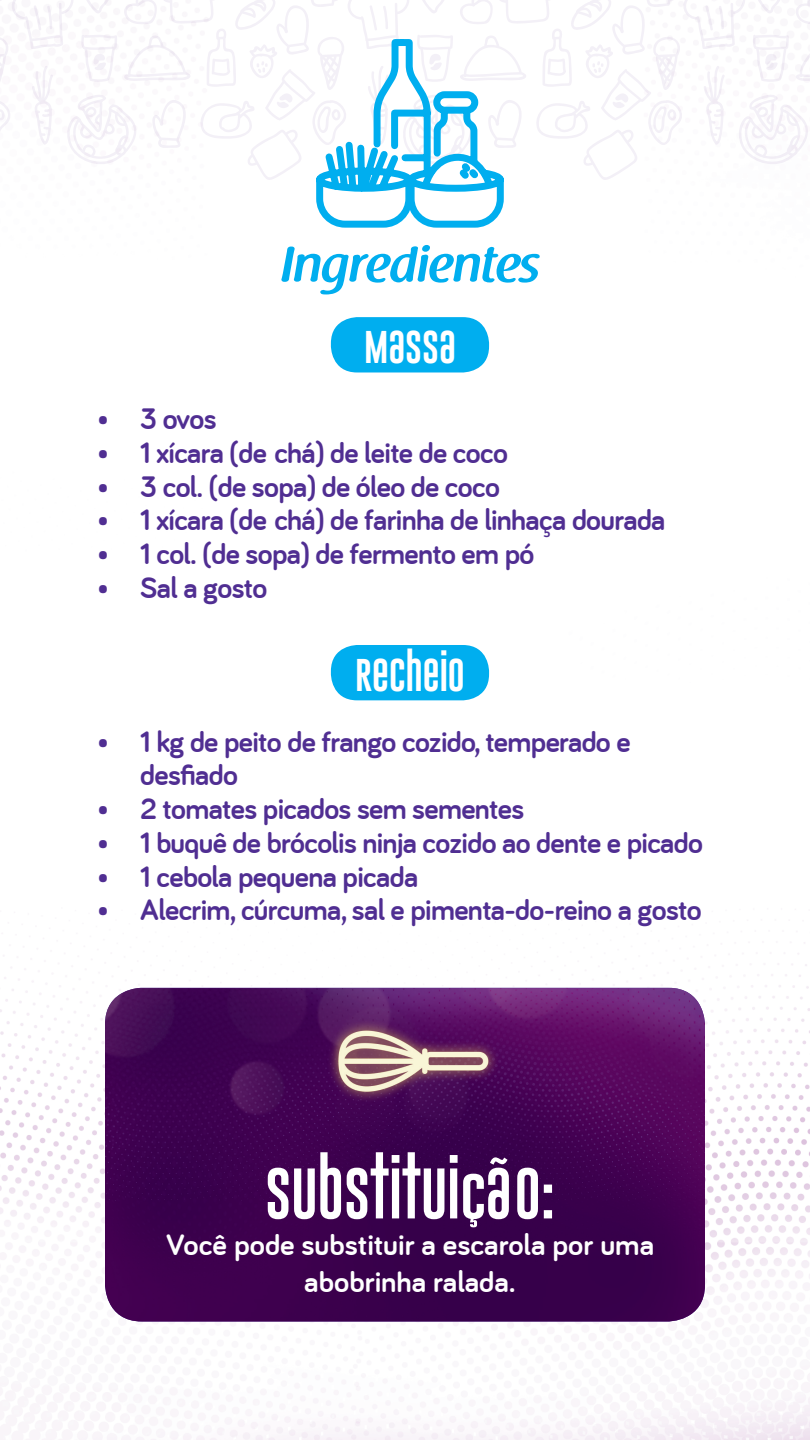
<style>
.page{position:relative;width:810px;height:1440px;background:#fff}
.page>*{position:absolute;margin:0;border:0;box-sizing:border-box;transform-origin:0 0}
.t1{font:52.2px "Gobold Uplow";color:#fff}
.t2{font:600 50.25px "Raspoutine";color:#00aeef}
.t3{font:33.45px "Gobold Uplow";color:#fff}
.t4{font:700 30.67px/33.8px "Bariol";letter-spacing:-.02em;color:#502e92}
.t5{font:700 30.67px/36.8px "Bariol";color:#fff;text-align:center}
</style>
<div class="page">
<img style="left:0;top:317px;width:810px;height:1123px">
<svg style="left:0;top:0;width:810px;height:228px"></svg>
<div style="left:331px;top:317px;width:158px;height:55px;background:#00aeef;border-radius:26px"></div>
<div style="left:331px;top:645px;width:158px;height:55px;background:#00aeef;border-radius:26px"></div>
<img style="left:105px;top:988px;width:600px;height:334px">
<img style="left:306px;top:1005px;width:208px;height:113px">
<p class="t2" style="left:281px;top:236px;width:260px">Ingredientes</p>
<p class="t3" style="left:364px;top:320px;width:93px">MASSA</p>
<p class="t4" style="left:97px;top:402px;width:121px">• 3 ovos</p>
<p class="t4" style="left:97px;top:436px;width:413px">• 1 xícara (de chá) de leite de coco</p>
<p class="t4" style="left:97px;top:470px;width:405px">• 3 col. (de sopa) de óleo de coco</p>
<p class="t4" style="left:97px;top:503px;width:570px">• 1 xícara (de chá) de farinha de linhaça dourada</p>
<p class="t4" style="left:97px;top:537px;width:439px">• 1 col. (de sopa) de fermento em pó</p>
<p class="t4" style="left:97px;top:571px;width:172px">• Sal a gosto</p>
<p class="t3" style="left:355px;top:648px;width:111px">RECHEIO</p>
<p class="t4" style="left:140px;top:725px;width:492px;text-indent:-43px">• 1 kg de peito de frango cozido, temperado e desfiado</p>
<p class="t4" style="left:97px;top:792px;width:429px">• 2 tomates picados sem sementes</p>
<p class="t4" style="left:97px;top:826px;width:608px">• 1 buquê de brócolis ninja cozido ao dente e picado</p>
<p class="t4" style="left:97px;top:860px;width:323px">• 1 cebola pequena picada</p>
<p class="t4" style="left:97px;top:893px;width:607px">• Alecrim, cúrcuma, sal e pimenta-do-reino a gosto</p>
<p class="t1" style="left:265px;top:1152px;width:292px">SUBSTITUIÇÃO:</p>
<p class="t5" style="left:166px;top:1227px;width:489px">Você pode substituir a escarola por uma abobrinha ralada.</p>
</div>
